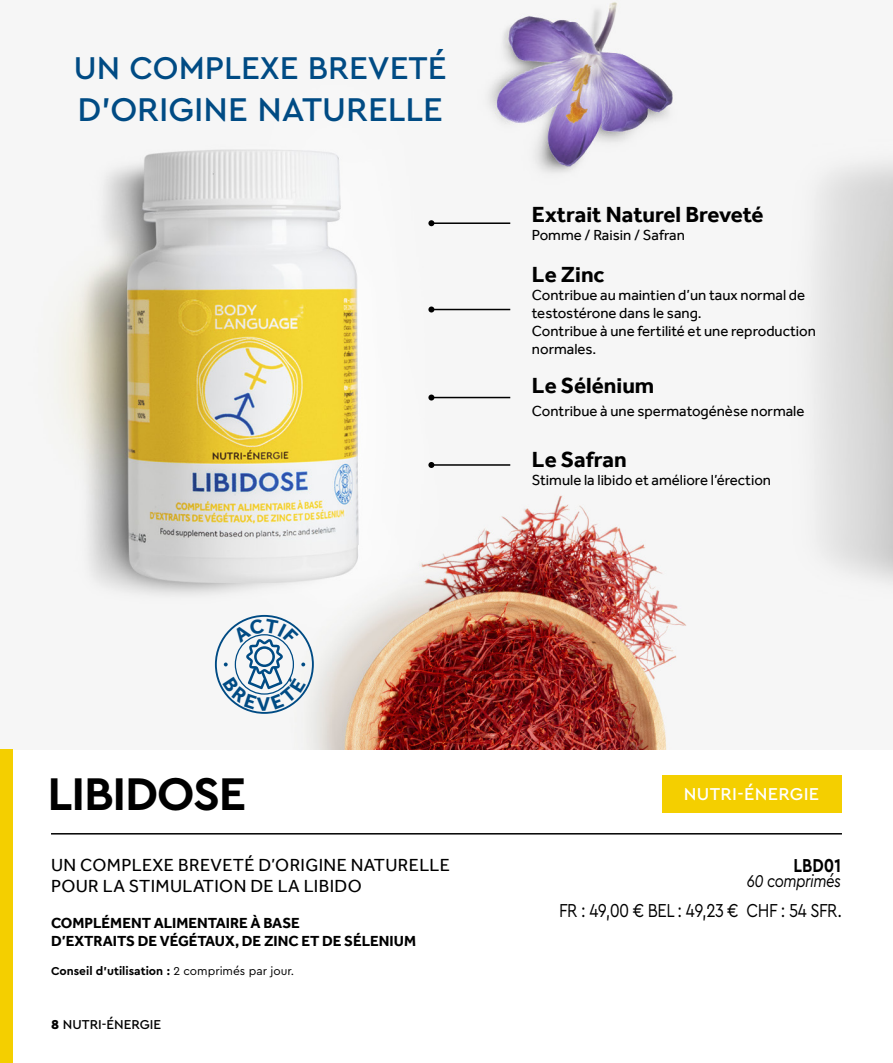
<style>
.page{position:relative;width:893px;height:1063px;background:#fff}
.page>*{position:absolute;margin:0;border:0;box-sizing:border-box;transform-origin:0 0}
.t1{font:700 48px "Cera Pro";letter-spacing:-.025em;color:#000}
.t2{font:500 34.5px "Cera Pro";color:#004b84}
.t3{font:500 33px "Cera Pro";color:#004b84}
.t4{font:700 22.5px "Effra";color:#000}
.t5{font:19.65px "Cera Pro";letter-spacing:-.03em;color:#000;scale:.84 1}
.t6{font:700 19.65px "Cera Pro";color:#000;scale:.84 1}
.t7{font:18px/21.6px "Effra";letter-spacing:.02em;color:#000}
.t8{font:500 18px "Cera Pro";letter-spacing:.02em;color:#fff}
.t9{font:italic 17.85px "Cera Pro";letter-spacing:-.03em;color:#000;scale:.84 1}
.t10{font:15px/18px "Effra";color:#000}
.t11{font:700 15px/18px "Effra";color:#000}
.t12{font:500 13.5px "Cera Pro";color:#000}
.t13{font:700 12px "Cera Pro";color:#000}
.s1{font-weight:400}
.s2{font-weight:900}
</style>
<div class="page">
<img style="left:37px;top:0;width:856px;height:749px">
<div style="left:0;top:749px;width:12px;height:314px;background:#f4cf00"></div>
<div style="left:662px;top:775px;width:180px;height:38px;background:#f4cf00"></div>
<hr style="left:51px;top:833px;width:791px;height:2px;background:#000">
<hr style="left:431px;top:222px;width:79px;height:2px;background:#000">
<svg style="left:428px;top:220px;width:6px;height:6px"></svg>
<hr style="left:431px;top:309px;width:79px;height:1px;background:#000">
<svg style="left:428px;top:307px;width:6px;height:6px"></svg>
<hr style="left:431px;top:397px;width:79px;height:1px;background:#000">
<svg style="left:428px;top:395px;width:6px;height:6px"></svg>
<hr style="left:431px;top:464px;width:79px;height:2px;background:#000">
<svg style="left:428px;top:462px;width:6px;height:6px"></svg>
<div style="left:215px;top:615px;width:99px;height:99px;border:2px solid #004b84;border-radius:50%"></div>
<svg style="left:222px;top:618px;width:84px;height:93px"></svg>
<h3 class="t3" style="left:74px;top:46px;width:374px">UN COMPLEXE BREVETÉ</h3>
<h2 class="t2" style="left:78px;top:86px;width:367px">D’ORIGINE NATURELLE</h2>
<h3 class="t4" style="left:532px;top:201px;width:233px">Extrait Naturel Breveté</h3>
<p class="t10" style="left:532px;top:225px;width:154px">Pomme / Raisin / Safran</p>
<h3 class="t4" style="left:532px;top:261px;width:74px">Le Zinc</h3>
<p class="t10" style="left:532px;top:286px;width:285px">Contribue au maintien d’un taux normal de testostérone dans le sang.<br>Contribue à une fertilité et une reproduction normales.</p>
<h3 class="t4" style="left:532px;top:372px;width:124px">Le Sélénium</h3>
<p class="t10" style="left:532px;top:401px;width:274px">Contribue à une spermatogénèse normale</p>
<h3 class="t4" style="left:532px;top:446px;width:96px">Le Safran</h3>
<p class="t10" style="left:532px;top:471px;width:241px">Stimule la libido et améliore l’érection</p>
<h1 class="t1" style="left:48px;top:762px;width:200px">LIBIDOSE</h1>
<p class="t7" style="left:51px;top:854px;width:400px">UN COMPLEXE BREVETÉ D’ORIGINE NATURELLE<br>POUR LA STIMULATION DE LA LIBIDO</p>
<p class="t11" style="left:51px;top:914px;width:367px">COMPLÉMENT ALIMENTAIRE À BASE<br>D’EXTRAITS DE VÉGÉTAUX, DE ZINC ET DE SÉLENIUM</p>
<p class="t13" style="left:51px;top:963px;width:245px">Conseil d’utilisation : <span class="s1">2 comprimés par jour.</span></p>
<p class="t12" style="left:51px;top:1015px;width:112px"><span class="s2">8</span> NUTRI-ÉNERGIE</p>
<p class="t8" style="left:684px;top:782px;width:137px">NUTRI-ÉNERGIE</p>
<h3 class="t6" style="left:794px;top:852px;width:58px">LBD01</h3>
<p class="t9" style="left:747px;top:869px;width:114px">60 comprimés</p>
<h3 class="t5" style="left:559px;top:897px;width:338px">FR : 49,00 € BEL : 49,23 € CHF : 54 SFR.</h3>
</div>
